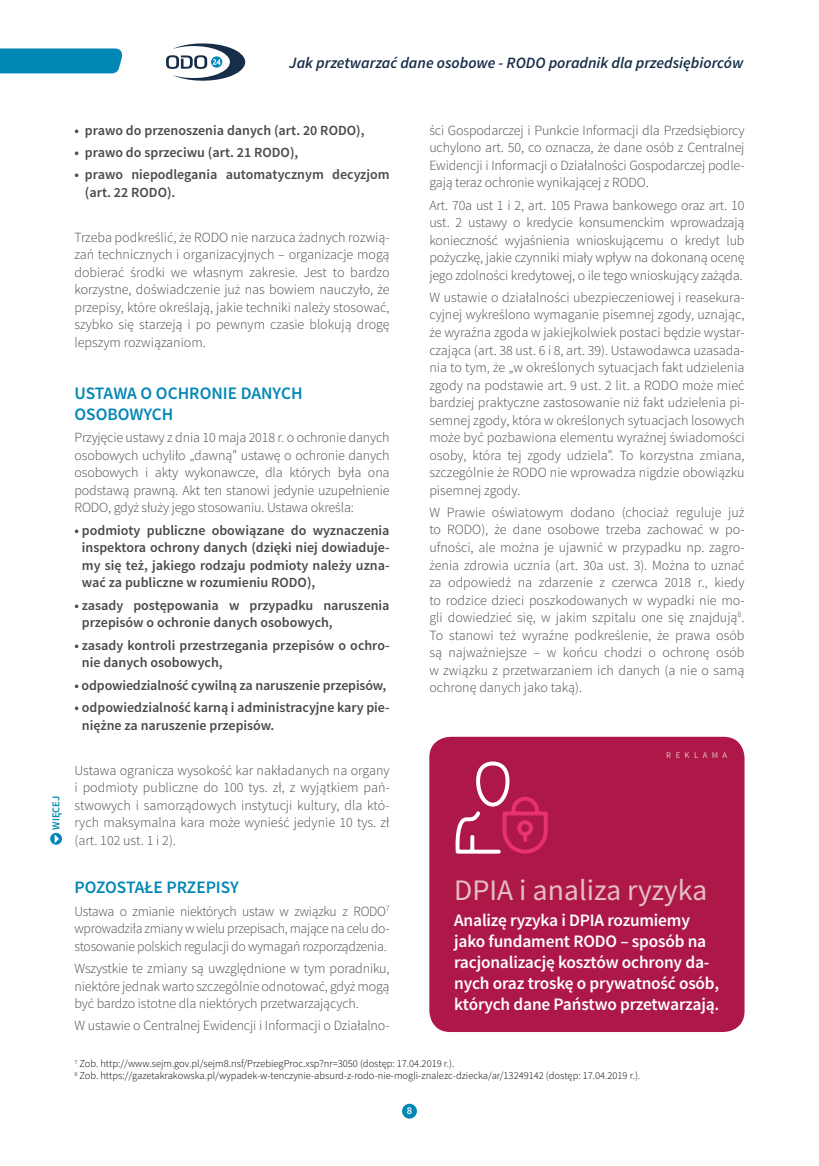
<style>
.page{position:relative;width:819px;height:1166px;background:#fff}
.page>*{position:absolute;margin:0;border:0;box-sizing:border-box;transform-origin:0 0}
.t1{font:29.75px "Source Sans Pro";color:#e4bec2}
.t2{font:600 17.5px/21px "Source Sans Pro";letter-spacing:-.01em;color:#fff}
.t3{font:600 17.5px/21px "Source Sans Pro";color:#0087b5}
.t4{font:italic 600 15.75px "Source Sans Pro";color:#172e49}
.t5{font:300 14px/17.5px "Source Sans Pro";letter-spacing:-.01em;color:#4a4a49;text-align:justify}
.t6{font:600 14px/17.5px "Source Sans Pro";color:#4a4a49}
.t7{font:300 10.5px/12.2px "Source Sans Pro";color:#000}
.t8{font:600 10.5px "Source Sans Pro";color:#0087b5}
.t9{font:600 10.5px "Source Sans Pro";color:#fff}
.t10{font:8.75px "Source Sans Pro";letter-spacing:.5em;color:#e4bec2}
</style>
<div class="page">
<div style="left:0;top:48px;width:123px;height:25px;background:#0087b5"></div>
<svg style="left:166px;top:43px;width:80px;height:38px"></svg>
<div style="left:402px;top:1103px;width:15px;height:15px;background:#0087b5;border-radius:50%"></div>
<div style="left:429px;top:737px;width:315px;height:295px;background:#ae1849;border-radius:21px"></div>
<svg style="left:455px;top:761px;width:92px;height:92px"></svg>
<svg style="left:50px;top:833px;width:12px;height:12px"></svg>
<svg style="left:55px;top:834px;width:4px;height:9px"></svg>
<p class="t4" style="left:289px;top:53px;width:455px">Jak przetwarzać dane osobowe - RODO poradnik dla przedsiębiorców</p>
<p class="t8" style="left:49px;top:829px;width:35px;rotate:-90deg">WIĘCEJ</p>
<p class="t6" style="left:74px;top:122px;width:291px">• prawo do przenoszenia danych (art. 20 RODO),</p>
<p class="t6" style="left:74px;top:144px;width:225px">• prawo do sprzeciwu (art. 21 RODO),</p>
<p class="t6" style="left:85px;top:166px;width:306px;text-indent:-10px">• prawo niepodlegania automatycznym decyzjom (art. 22 RODO).</p>
<p class="t5" style="left:74px;top:229px;width:317px">Trzeba podkreślić, że RODO nie narzuca żadnych rozwią&shy;zań technicznych i organizacyjnych – organizacje mogą dobierać środki we własnym zakresie. Jest to bardzo korzystne, doświadczenie już nas bowiem nauczyło, że przepisy, które określają, jakie techniki należy stosować, szybko się starzeją i po pewnym czasie blokują drogę lepszym rozwiązaniom.</p>
<p class="t3" style="left:74px;top:383px;width:230px">USTAWA O OCHRONIE DANYCH<br>OSOBOWYCH</p>
<p class="t5" style="left:74px;top:429px;width:317px">Przyjęcie ustawy z dnia 10 maja 2018 r. o ochronie danych osobowych uchyliło „dawną” ustawę o ochronie danych osobowych i akty wykonawcze, dla których była ona podstawą prawną. Akt ten stanowi jedynie uzupełnienie RODO, gdyż służy jego stosowaniu. Ustawa określa:</p>
<p class="t6" style="left:82px;top:522px;width:309px;text-align:justify;text-indent:-7px">• podmioty publiczne obowiązane do wyznaczenia inspektora ochrony danych (dzięki niej dowiaduje&shy;my się też, jakiego rodzaju podmioty należy uzna&shy;wać za publiczne w rozumieniu RODO),</p>
<p class="t6" style="left:82px;top:597px;width:309px;text-indent:-7px">• zasady postępowania w przypadku naruszenia przepisów o ochronie danych osobowych,</p>
<p class="t6" style="left:82px;top:637px;width:309px;text-indent:-7px">• zasady kontroli przestrzegania przepisów o ochro&shy;nie danych osobowych,</p>
<p class="t6" style="left:74px;top:677px;width:313px">• odpowiedzialność cywilną za naruszenie przepisów,</p>
<p class="t6" style="left:82px;top:699px;width:309px;text-indent:-7px">• odpowiedzialność karną i administracyjne kary pie&shy;niężne za naruszenie przepisów.</p>
<p class="t5" style="left:74px;top:761px;width:317px">Ustawa ogranicza wysokość kar nakładanych na organy i podmioty publiczne do 100 tys. zł, z wyjątkiem pań&shy;stwowych i samorządowych instytucji kultury, dla któ&shy;rych maksymalna kara może wynieść jedynie 10 tys. zł (art. 102 ust. 1 i 2).</p>
<p class="t3" style="left:74px;top:877px;width:166px">POZOSTAŁE PRZEPISY</p>
<p class="t5" style="left:74px;top:902px;width:317px">Ustawa o zmianie niektórych ustaw w związku z RODO<sup>7 </sup>wprowadziła zmiany w wielu przepisach, mające na celu do&shy;stosowanie polskich regulacji do wymagań rozporządzenia.</p>
<p class="t5" style="left:74px;top:959px;width:316px">Wszystkie te zmiany są uwzględnione w tym poradniku, niektóre jednak warto szczególnie odnotować, gdyż mogą być bardzo istotne dla niektórych przetwarzających.</p>
<p class="t5" style="left:74px;top:1017px;width:316px">W ustawie o Centralnej Ewidencji i Informacji o Działalno-</p>
<p class="t5" style="left:429px;top:121px;width:317px">ści Gospodarczej i Punkcie Informacji dla Przedsiębiorcy uchylono art. 50, co oznacza, że dane osób z Centralnej Ewidencji i Informacji o Działalności Gospodarczej podle&shy;gają teraz ochronie wynikającej z RODO.</p>
<p class="t5" style="left:429px;top:196px;width:317px">Art. 70a ust 1 i 2, art. 105 Prawa bankowego oraz art. 10 ust. 2 ustawy o kredycie konsumenckim wprowadzają konieczność wyjaśnienia wnioskującemu o kredyt lub pożyczkę, jakie czynniki miały wpływ na dokonaną ocenę jego zdolności kredytowej, o ile tego wnioskujący zażąda.</p>
<p class="t5" style="left:429px;top:289px;width:317px">W ustawie o działalności ubezpieczeniowej i reasekura&shy;cyjnej wykreślono wymaganie pisemnej zgody, uznając, że wyraźna zgoda w jakiejkolwiek postaci będzie wystar&shy;czająca (art. 38 ust. 6 i 8, art. 39). Ustawodawca uzasada&shy;nia to tym, że „w określonych sytuacjach fakt udzielenia zgody na podstawie art. 9 ust. 2 lit. a RODO może mieć bardziej praktyczne zastosowanie niż fakt udzielenia pi&shy;semnej zgody, która w określonych sytuacjach losowych może być pozbawiona elementu wyraźnej świadomości osoby, która tej zgody udziela”. To korzystna zmiana, szczególnie że RODO nie wprowadza nigdzie obowiązku pisemnej zgody.</p>
<p class="t5" style="left:429px;top:504px;width:317px">W Prawie oświatowym dodano (chociaż reguluje już to RODO), że dane osobowe trzeba zachować w po&shy;ufności, ale można je ujawnić w przypadku np. zagro&shy;żenia zdrowia ucznia (art. 30a ust. 3). Można to uznać za odpowiedź na zdarzenie z czerwca 2018 r., kiedy to rodzice dzieci poszkodowanych w wypadki nie mo&shy;gli dowiedzieć się, w jakim szpitalu one się znajdują<sup>8</sup>.<br>To stanowi też wyraźne podkreślenie, że prawa osób są najważniejsze – w końcu chodzi o ochronę osób w związku z przetwarzaniem ich danych (a nie o samą ochronę danych jako taką).</p>
<p class="t10" style="left:666px;top:749px;width:62px">REKLAMA</p>
<h1 class="t1" style="left:454px;top:872px;width:255px">DPIA i analiza ryzyka</h1>
<p class="t2" style="left:454px;top:910px;width:267px">Analizę ryzyka i DPIA rozumiemy jako fundament RODO – sposób na racjonalizację kosztów ochrony da&shy;nych oraz troskę o prywatność osób, których dane Państwo przetwarzają.</p>
<p class="t7" style="left:74px;top:1057px;width:567px"><sup>7</sup> Zob. http://www.sejm.gov.pl/sejm8.nsf/PrzebiegProc.xsp?nr=3050 (dostęp: 17.04.2019 r.).<br><sup>8</sup> Zob. https://gazetakrakowska.pl/wypadek-w-tenczynie-absurd-z-rodo-nie-mogli-znalezc-dziecka/ar/13249142 (dostęp: 17.04.2019 r.).</p>
<p class="t9" style="left:407px;top:1104px;width:7px">8</p>
</div>
